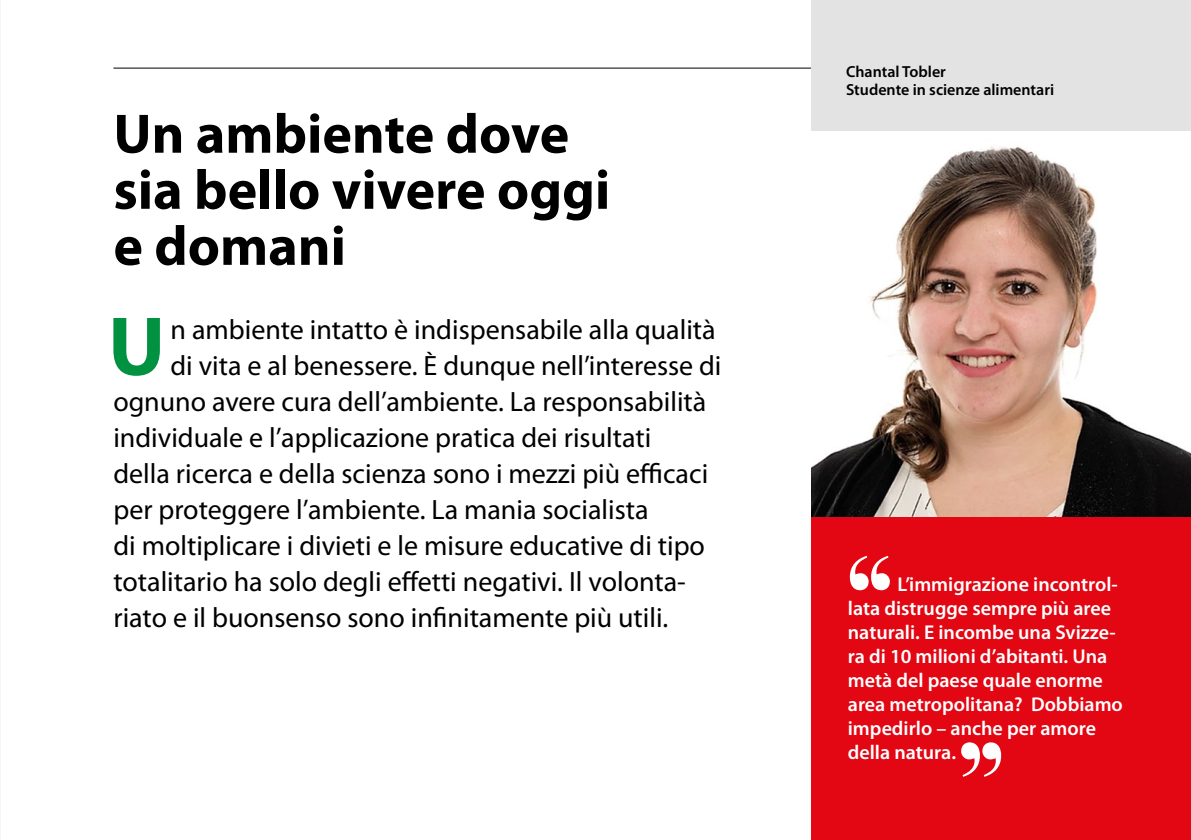
<style>
.page{position:relative;width:1191px;height:840px;background:#fff}
.page>*{position:absolute;margin:0;border:0;box-sizing:border-box;transform-origin:0 0}
.t1{font:700 84.4px "Myriad Pro";color:#009240}
.t2{font:700 56px/56px "Myriad Pro";color:#000}
.t3{font:28px "Myriad Pro";color:#000}
.t4{font:600 20px/24px "Myriad Pro";color:#fff}
.t5{font:600 16px "Myriad Pro";color:#000}
</style>
<div class="page">
<hr style="left:113px;top:68px;width:1010px;height:1px;background:#000">
<div style="left:811px;top:0;width:380px;height:184px;background:#e3e3e3"></div>
<div style="left:811px;top:516px;width:380px;height:323px;background:#e30613"></div>
<svg style="left:850px;top:556px;width:40px;height:34px"></svg>
<svg style="left:961px;top:742px;width:40px;height:34px"></svg>
<img style="left:811px;top:131px;width:380px;height:385px">
<p class="t2" style="left:113px;top:104px;width:498px">Un ambiente dove sia bello vivere oggi e domani</p>
<p class="t1" style="left:108px;top:291px;width:59px">U</p>
<p class="t3" style="left:170px;top:312px;width:547px">n ambiente intatto è indispensabile alla qualità</p>
<p class="t3" style="left:170px;top:348px;width:552px">di vita e al benessere. È dunque nell’interesse di</p>
<p class="t3" style="left:113px;top:384px;width:594px">ognuno avere cura dell’ambiente. La responsabilità</p>
<p class="t3" style="left:113px;top:420px;width:539px">individuale e l’applicazione pratica dei risultati</p>
<p class="t3" style="left:113px;top:456px;width:596px">della ricerca e della scienza sono i mezzi più efficaci</p>
<p class="t3" style="left:113px;top:492px;width:536px">per proteggere l’ambiente. La mania socialista</p>
<p class="t3" style="left:113px;top:528px;width:593px">di moltiplicare i divieti e le misure educative di tipo</p>
<p class="t3" style="left:113px;top:564px;width:572px">totalitario ha solo degli effetti negativi. Il volonta-</p>
<p class="t3" style="left:113px;top:600px;width:556px">riato e il buonsenso sono infinitamente più utili.</p>
<p class="t5" style="left:846px;top:61px;width:101px">Chantal Tobler</p>
<p class="t5" style="left:846px;top:79px;width:210px">Studente in scienze alimentari</p>
<p class="t4" style="left:848px;top:571px;width:276px;text-indent:50px">L’immigrazione incontrol&shy;lata distrugge sempre più aree naturali. E incombe una Svizze&shy;ra di 10 milioni d’abitanti. Una metà del paese quale enorme area metropolitana? Dobbiamo impedirlo – anche per amore della natura.</p>
</div>
